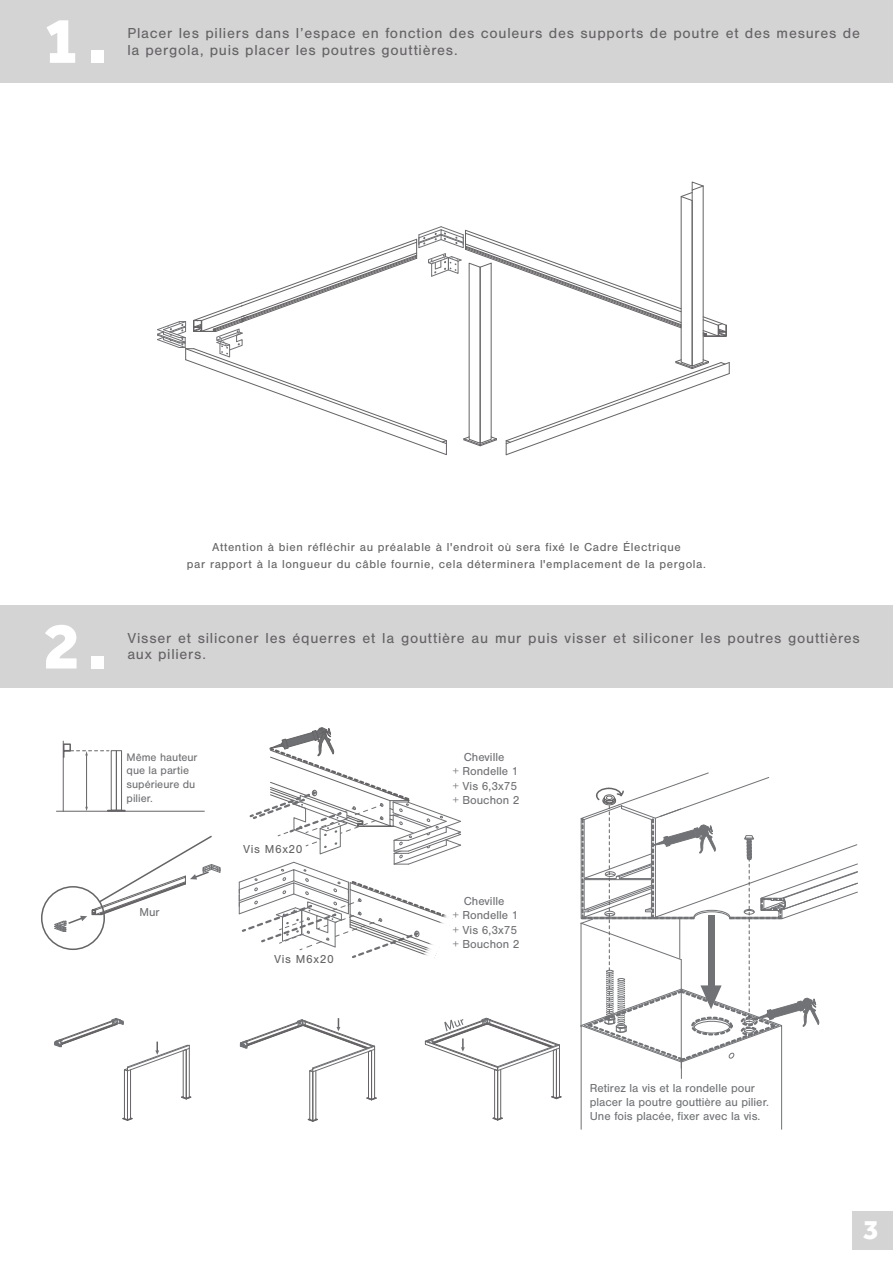
<style>
.page{position:relative;width:893px;height:1263px;background:#fff}
.page>*{position:absolute;margin:0;border:0;box-sizing:border-box;transform-origin:0 0}
.t1{font:800 67.5px "Effra";color:#fff}
.t2{font:800 28.5px "Effra";color:#fff}
.t3{font:15px/16.5px "Nimbus San";letter-spacing:.05em;color:#656365}
.t4{font:12px/16.5px "Nimbus San";letter-spacing:.05em;color:#656365;text-align:center}
.t5{font:12px/14.4px "Nimbus San";color:#707275}
.t6{font:12px/14.4px "Nimbus San";color:#6f7073;text-align:center}
.t7{font:11.4px/13.6px "Nimbus San";color:#6f7073}
</style>
<div class="page">
<div style="left:0;top:0;width:893px;height:82px;background:#d5d4d5"></div>
<div style="left:0;top:606px;width:893px;height:82px;background:#d5d4d5"></div>
<div style="left:852px;top:1211px;width:41px;height:38px;background:#d5d4d5"></div>
<div style="left:111px;top:750px;width:6px;height:61px;border:1px solid #656365"></div>
<div style="left:116px;top:750px;width:6px;height:61px;border:1px solid #656365"></div>
<svg style="left:107px;top:810px;width:18px;height:1px"></svg>
<div style="left:63px;top:743px;width:8px;height:8px;border:2px solid #656365"></div>
<hr style="left:63px;top:741px;width:1px;height:70px;background:#656365">
<hr style="left:56px;top:811px;width:148px;height:1px;background:#656365">
<hr style="left:86px;top:755px;width:1px;height:52px;background:#656365">
<svg style="left:62px;top:749px;width:47px;height:10px"></svg>
<div style="left:41px;top:886px;width:64px;height:64px;border:2px solid #656365;border-radius:50%"></div>
<svg style="left:580px;top:772px;width:278px;height:358px"></svg>
<svg style="left:240px;top:1018px;width:137px;height:104px"></svg>
<svg style="left:424px;top:1017px;width:138px;height:104px"></svg>
<svg style="left:54px;top:835px;width:167px;height:97px"></svg>
<svg style="left:238px;top:727px;width:224px;height:231px"></svg>
<svg style="left:157px;top:181px;width:573px;height:275px"></svg>
<svg style="left:54px;top:1018px;width:138px;height:103px"></svg>
<h1 class="t1" style="left:43px;top:0;width:66px">1.</h1>
<p class="t3" style="left:127px;top:25px;width:734px">Placer les piliers dans l’espace en fonction des couleurs des supports de poutre et des mesures de la pergola, puis placer les poutres gouttières.</p>
<p class="t4" style="left:187px;top:539px;width:521px">Attention à bien réfléchir au préalable à l'endroit où sera fixé le Cadre Électrique<br>par rapport à la longueur du câble fournie, cela déterminera l'emplacement de la pergola.</p>
<h1 class="t1" style="left:43px;top:606px;width:66px">2.</h1>
<p class="t3" style="left:127px;top:630px;width:734px">Visser et siliconer les équerres et la gouttière au mur puis visser et siliconer les poutres gouttières aux piliers.</p>
<p class="t7" style="left:127px;top:750px;width:72px">Même hauteur que la partie supérieure du pilier.</p>
<p class="t6" style="left:453px;top:750px;width:68px">Cheville<br>+ Rondelle 1 + Vis 6,3x75 + Bouchon 2</p>
<p class="t6" style="left:139px;top:905px;width:22px">Mur</p>
<p class="t4" style="left:243px;top:841px;width:61px">Vis M6x20</p>
<p class="t4" style="left:274px;top:951px;width:61px">Vis M6x20</p>
<p class="t6" style="left:453px;top:894px;width:68px">Cheville<br>+ Rondelle 1 + Vis 6,3x75 + Bouchon 2</p>
<p class="t5" style="left:590px;top:1080px;width:181px">Retirez la vis et la rondelle pour placer la poutre gouttière au pilier.<br>Une fois placée, fixer avec la vis.</p>
<h2 class="t2" style="left:863px;top:1213px;width:17px">3</h2>
</div>
